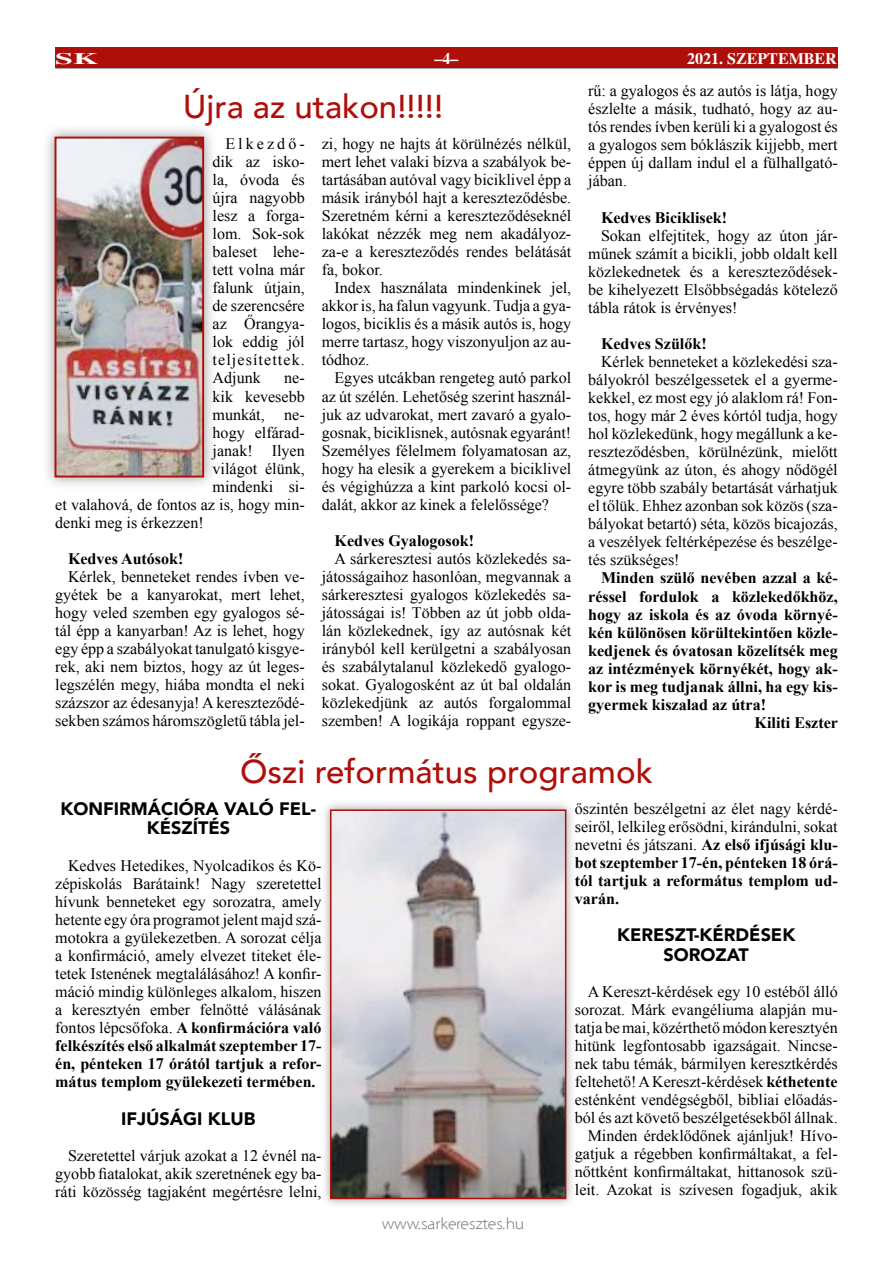
<style>
.page{position:relative;width:893px;height:1263px;background:#fff}
.page>*{position:absolute;margin:0;border:0;box-sizing:border-box;transform-origin:0 0}
.t1{font:500 33px "Avenir";color:#ae0f0a}
.t2{font:900 18px/19.5px "Avenir";color:#000;text-align:center}
.t3{font:16.05px/18px "Times New Roman";color:#000;text-align:justify}
.t4{font:700 16.05px "Times New Roman";color:#000}
.t5{font:300 16.05px "Santana";color:#706f6f}
.t6{font:700 16.05px "STIX General";color:#fff}
.t7{font:700 16.05px "STIX General";color:#fff;scale:2 1}
.s1{font-weight:700}
</style>
<div class="page">
<hr style="left:55px;top:67px;width:783px;height:2px;background:#706f6f">
<div style="left:55px;top:48px;width:783px;height:20px;background:#ae0f0a"></div>
<div style="left:42px;top:124px;width:175px;height:366px;background:#706f6f;opacity:.66"></div>
<img style="left:58px;top:140px;width:143px;height:334px">
<div style="left:55px;top:137px;width:149px;height:340px;border:2px solid #ae0f0a"></div>
<div style="left:320px;top:800px;width:256px;height:409px;background:#706f6f;opacity:.66"></div>
<img style="left:333px;top:812px;width:230px;height:384px">
<div style="left:330px;top:809px;width:236px;height:390px;border:2px solid #ae0f0a"></div>
<p class="t7" style="left:55px;top:47px;width:23px">SK</p>
<p class="t6" style="left:434px;top:47px;width:26px">–4–</p>
<p class="t6" style="left:687px;top:47px;width:151px">2021. SZEPTEMBER</p>
<p class="t3" style="left:588px;top:82px;width:251px">rű: a gyalogos és az autós is látja, hogy észlelte a másik, tudható, hogy az au&shy;tós rendes ívben kerüli ki a gyalogost és a gyalogos sem bóklászik kijjebb, mert éppen új dallam indul el a fülhallgató&shy;jában.</p>
<p class="t4" style="left:601px;top:206px;width:128px">Kedves Biciklisek!</p>
<p class="t3" style="left:588px;top:226px;width:251px;text-indent:13px">Sokan elfejtitek, hogy az úton jár&shy;műnek számít a bicikli, jobb oldalt kell közlekednetek és a kereszteződések&shy;be kihelyezett Elsőbbségadás kötelező tábla rátok is érvényes!</p>
<p class="t4" style="left:601px;top:332px;width:107px">Kedves Szülők!</p>
<p class="t3" style="left:588px;top:352px;width:251px;text-indent:13px">Kérlek benneteket a közlekedési sza&shy;bályokról beszélgessetek el a gyerme&shy;kekkel, ez most egy jó alaklom rá! Fon&shy;tos, hogy már 2 éves kórtól tudja, hogy hol közlekedünk, hogy megállunk a ke&shy;reszteződésben, körülnézünk, mielőtt átmegyünk az úton, és ahogy nődögél egyre több szabály betartását várhatjuk el tőlük. Ehhez azonban sok közös (sza&shy;bályokat betartó) séta, közös bicajozás, a veszélyek feltérképezése és beszélge&shy;tés szükséges!</p>
<p class="t4" style="left:601px;top:567px;width:238px">Minden szülő nevében azzal a ké-</p>
<p class="t4" style="left:588px;top:585px;width:251px">réssel fordulok a közlekedőkhöz,</p>
<p class="t4" style="left:588px;top:603px;width:251px">hogy az iskola és az óvoda környé-</p>
<p class="t4" style="left:588px;top:621px;width:251px">kén különösen körültekintően közle-</p>
<p class="t4" style="left:588px;top:639px;width:251px">kedjenek és óvatosan közelítsék meg</p>
<p class="t4" style="left:588px;top:657px;width:251px">az intézmények környékét, hogy ak-</p>
<p class="t4" style="left:588px;top:675px;width:251px">kor is meg tudjanak állni, ha egy kis-</p>
<p class="t4" style="left:588px;top:693px;width:179px">gyermek kiszalad az útra!</p>
<p class="t4" style="left:755px;top:711px;width:85px">Kiliti Eszter</p>
<h1 class="t1" style="left:240px;top:743px;width:414px">Őszi református programok</h1>
<p class="t2" style="left:61px;top:798px;width:257px">KONFIRMÁCIÓRA VALÓ FEL-<br>KÉSZÍTÉS</p>
<p class="t3" style="left:55px;top:856px;width:268px;text-indent:13px">Kedves Hetedikes, Nyolcadikos és Kö&shy;zépiskolás Barátaink! Nagy szeretettel hívunk benneteket egy sorozatra, amely hetente egy óra programot jelent majd szá&shy;motokra a gyülekezetben. A sorozat célja a konfirmáció, amely elvezet titeket éle&shy;tetek Istenének megtalálásához! A konfir&shy;máció mindig különleges alkalom, hiszen a keresztyén ember felnőtté válásának fontos lépcsőfoka. <span class="s1">A konfirmációra való felkészítés első alkalmát szeptember 17- én, pénteken 17 órától tartjuk a refor&shy;mátus templom gyülekezeti termében.</span></p>
<p class="t2" style="left:121px;top:1108px;width:136px">IFJÚSÁGI KLUB</p>
<p class="t3" style="left:55px;top:1146px;width:268px;text-indent:13px">Szeretettel várjuk azokat a 12 évnél na&shy;gyobb fiatalokat, akik szeretnének egy ba&shy;ráti közösség tagjaként megértésre lelni,</p>
<h1 class="t1" style="left:183px;top:78px;width:261px">Újra az utakon!!!!!</h1>
<p class="t3" style="left:213px;top:134px;width:94px;text-indent:13px">Elkezdő&shy;dik az isko&shy;la, óvoda és újra nagyobb lesz a forga&shy;lom. Sok-sok baleset lehe&shy;tett volna már falunk útjain, de szerencsére az Őrangya&shy;lok eddig jól teljesítettek.<br>Adjunk</p>
<p class="t3" style="left:322px;top:134px;width:251px">zi, hogy ne hajts át körülnézés nélkül, mert lehet valaki bízva a szabályok be&shy;tartásában autóval vagy biciklivel épp a másik irányból hajt a kereszteződésbe.<br>Szeretném kérni a kereszteződéseknél lakókat nézzék meg nem akadályoz&shy;za-e a kereszteződés rendes belátását fa, bokor.</p>
<p class="t3" style="left:322px;top:279px;width:251px;text-indent:13px">Index használata mindenkinek jel, akkor is, ha falun vagyunk. Tudja a gya&shy;logos, biciklis és a másik autós is, hogy merre tartasz, hogy viszonyuljon az au&shy;tódhoz.</p>
<p class="t3" style="left:322px;top:369px;width:251px;text-indent:13px">Egyes utcákban rengeteg autó parkol az út szélén. Lehetőség szerint használ&shy;juk az udvarokat, mert zavaró a gyalo&shy;gosnak, biciklisnek, autósnak egyaránt!<br>Személyes félelmem folyamatosan az, hogy ha elesik a gyerekem a biciklivel és végighúzza a kint parkoló kocsi ol&shy;dalát, akkor az kinek a felelőssége?</p>
<p class="t4" style="left:334px;top:529px;width:141px">Kedves Gyalogosok!</p>
<p class="t3" style="left:322px;top:549px;width:251px;text-indent:13px">A sárkeresztesi autós közlekedés sa&shy;játosságaihoz hasonlóan, megvannak a sárkeresztesi gyalogos közlekedés sa&shy;játosságai is! Többen az út jobb olda&shy;lán közlekednek, így az autósnak két irányból kell kerülgetni a szabályosan és szabálytalanul közlekedő gyalogo&shy;sokat. Gyalogosként az út bal oldalán közlekedjünk az autós forgalommal szemben! A logikája roppant egysze-</p>
<p class="t3" style="left:284px;top:369px;width:22px">ne-</p>
<p class="t3" style="left:213px;top:387px;width:94px">kik kevesebb</p>
<p class="t3" style="left:213px;top:405px;width:94px">munkát, ne-</p>
<p class="t3" style="left:213px;top:423px;width:94px">hogy elfárad-</p>
<p class="t3" style="left:213px;top:441px;width:94px">janak! Ilyen</p>
<p class="t3" style="left:213px;top:459px;width:94px">világot élünk,</p>
<p class="t3" style="left:213px;top:477px;width:94px">mindenki si-</p>
<p class="t3" style="left:55px;top:495px;width:251px">et valahová, de fontos az is, hogy min-</p>
<p class="t3" style="left:55px;top:513px;width:150px">denki meg is érkezzen!</p>
<p class="t4" style="left:68px;top:547px;width:117px">Kedves Autósok!</p>
<p class="t3" style="left:55px;top:567px;width:251px;text-indent:13px">Kérlek, benneteket rendes ívben ve&shy;gyétek be a kanyarokat, mert lehet, hogy veled szemben egy gyalogos sé&shy;tál épp a kanyarban! Az is lehet, hogy egy épp a szabályokat tanulgató kisgye&shy;rek, aki nem biztos, hogy az út leges&shy;legszélén megy, hiába mondta el neki százszor az édesanyja! A kereszteződé&shy;sekben számos háromszögletű tábla jel-</p>
<p class="t3" style="left:575px;top:799px;width:264px">őszintén beszélgetni az élet nagy kérdé&shy;seiről, lelkileg erősödni, kirándulni, sokat nevetni és játszani. <span class="s1">Az első ifjúsági klu&shy;bot szeptember 17-én, pénteken 18 órá&shy;tól tartjuk a református templom ud&shy;varán.</span></p>
<p class="t2" style="left:617px;top:925px;width:180px">KERESZT-KÉRDÉSEK<br>SOROZAT</p>
<p class="t3" style="left:575px;top:982px;width:264px;text-align:right">A Kereszt-kérdések egy 10 estéből álló sorozat. Márk evangéliuma alapján mu&shy;tatja be mai, közérthető módon keresztyén hitünk legfontosabb igazságait. Nincse&shy;nek tabu témák, bármilyen keresztkérdés feltehető! A Kereszt-kérdések <span class="s1">kéthetente </span>esténként vendégségből, bibliai előadás&shy;ból és azt követő beszélgetésekből állnak.<br>Minden érdeklődőnek ajánljuk! Hívo&shy;gatjuk a régebben konfirmáltakat, a fel&shy;nőttként konfirmáltakat, hittanosok szü&shy;leit. Azokat is szívesen fogadjuk, akik</p>
<p class="t5" style="left:382px;top:1215px;width:144px">www.sarkeresztes.hu</p>
</div>
